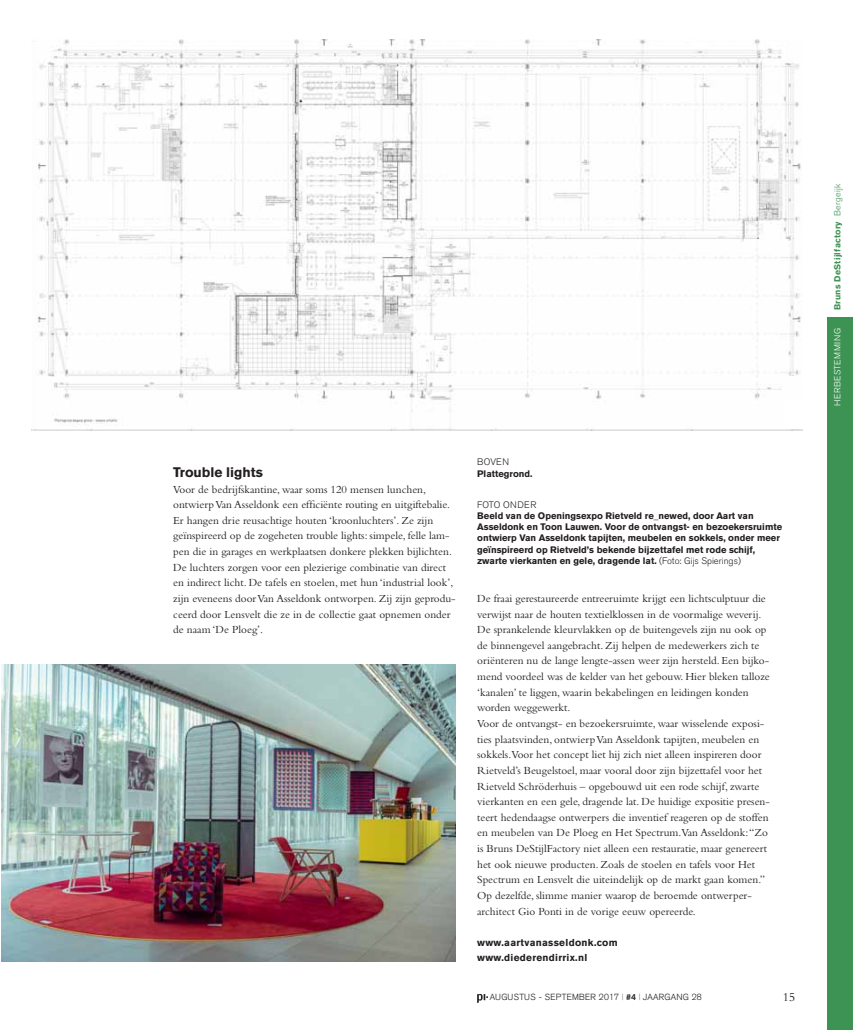
<style>
.page{position:relative;width:853px;height:1030px;background:#fff}
.page>*{position:absolute;margin:0;border:0;box-sizing:border-box;transform-origin:0 0}
.t1{font:700 13.75px "Akzidenz Grotesk BE";color:#231f20}
.t2{font:12.5px "Bembo";color:#231f20}
.t3{font:11.25px/15.6px "Bembo";color:#231f20}
.t4{font:700 10px/15.6px "Akzidenz Grotesk BE";letter-spacing:.03em;color:#231f20}
.t5{font:700 9.38px/11.2px "Akzidenz Grotesk BE";color:#231f20}
.t6{font:300 9.38px "Akzidenz Grotesk BE";letter-spacing:.035em;color:#231f20}
.t7{font:300 8.75px "Akzidenz Grotesk";letter-spacing:.03em;color:#231f20}
.t8{font:700 8.75px "Akzidenz Grotesk BE";letter-spacing:.03em;color:#3d9353}
.t9{font:300 8.75px "Akzidenz Grotesk BE";letter-spacing:.07em;color:#fff}
.s1{font-weight:300}
.s2{font-weight:700}
</style>
<div class="page">
<img style="left:1px;top:664px;width:455px;height:297px">
<div style="left:826px;top:317px;width:26px;height:713px;background:#3d9353"></div>
<svg style="left:477px;top:994px;width:11px;height:9px"></svg>
<img style="left:31px;top:39px;width:771px;height:391px">
<div style="left:785px;top:399px;width:23px;height:29px;background:#fff"></div>
<p class="t1" style="left:173px;top:464px;width:91px">Trouble lights</p>
<p class="t3" style="left:173px;top:481px;width:284px">Voor de bedrijfskantine, waar soms 120 mensen lunchen, ontwierp Van Asseldonk een efficiënte routing en uitgiftebalie.<br>Er hangen drie reusachtige houten ‘kroonluchters’. Ze zijn geïnspireerd op de zogeheten trouble lights: simpele, felle lam&shy;pen die in garages en werkplaatsen donkere plekken bijlichten.<br>De luchters zorgen voor een plezierige combinatie van direct en indirect licht. De tafels en stoelen, met hun ‘industrial look’, zijn eveneens door Van Asseldonk ontworpen. Zij zijn geprodu&shy;ceerd door Lensvelt die ze in de collectie gaat opnemen onder de naam ‘De Ploeg’.</p>
<p class="t6" style="left:477px;top:456px;width:33px">BOVEN</p>
<p class="t5" style="left:477px;top:468px;width:57px">Plattegrond.</p>
<p class="t6" style="left:477px;top:499px;width:61px">FOTO ONDER</p>
<p class="t5" style="left:477px;top:510px;width:306px">Beeld van de Openingsexpo Rietveld re_newed, door Aart van Asseldonk en Toon Lauwen. Voor de ontvangst- en bezoekersruimte ontwierp Van Asseldonk tapijten, meubelen en sokkels, onder meer geïnspireerd op Rietveld’s bekende bijzettafel met rode schijf, zwarte vierkanten en gele, dragende lat. <span class="s1">(Foto: Gijs Spierings)</span></p>
<p class="t3" style="left:477px;top:590px;width:294px">De fraai gerestaureerde entreeruimte krijgt een lichtsculptuur die verwijst naar de houten textielklossen in de voormalige weverij.<br>De sprankelende kleurvlakken op de buitengevels zijn nu ook op de binnengevel aangebracht. Zij helpen de medewerkers zich te oriënteren nu de lange lengte-assen weer zijn hersteld. Een bijko&shy;mend voordeel was de kelder van het gebouw. Hier bleken talloze ‘kanalen’ te liggen, waarin bekabelingen en leidingen konden worden weggewerkt.<br>Voor de ontvangst- en bezoekersruimte, waar wisselende exposi&shy;ties plaatsvinden, ontwierp Van Asseldonk tapijten, meubelen en sokkels.Voor het concept liet hij zich niet alleen inspireren door Rietveld’s Beugelstoel, maar vooral door zijn bijzettafel voor het Rietveld Schröderhuis – opgebouwd uit een rode schijf, zwarte vierkanten en een gele, dragende lat. De huidige expositie presen&shy;teert hedendaagse ontwerpers die inventief reageren op de stoffen en meubelen van De Ploeg en Het Spectrum.Van Asseldonk: “Zo is Bruns DeStijlFactory niet alleen een restauratie, maar genereert het ook nieuwe producten. Zoals de stoelen en tafels voor Het Spectrum en Lensvelt die uiteindelijk op de markt gaan komen.” Op dezelfde, slimme manier waarop de beroemde ontwerper&shy;architect Gio Ponti in de vorige eeuw opereerde.</p>
<p class="t4" style="left:477px;top:934px;width:142px">www.aartvanasseldonk.com www.diederendirrix.nl</p>
<p class="t7" style="left:489px;top:992px;width:213px">AUGUSTUS - SEPTEMBER 2017 | <span class="s2">#4</span> | JAARGANG 28</p>
<p class="t2" style="left:782px;top:989px;width:14px">15</p>
<p class="t8" style="left:832px;top:310px;width:128px;rotate:-90deg">Bruns DeStijlfactory <span class="s1">Bergeijk</span></p>
<p class="t9" style="left:832px;top:406px;width:80px;rotate:-90deg">HERBESTEMMING</p>
</div>
